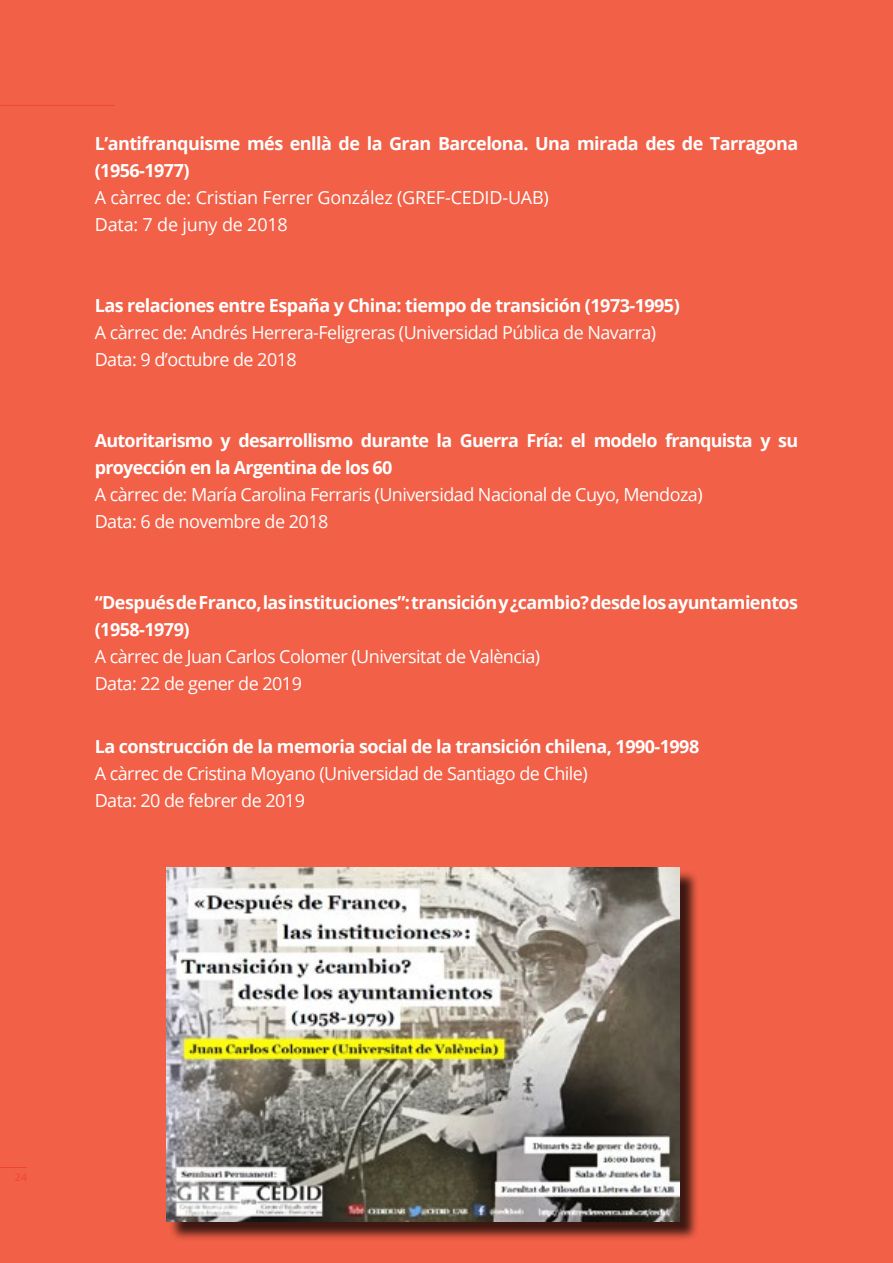
<style>
.page{position:relative;width:893px;height:1263px;background:#f16047}
.page>*{position:absolute;margin:0;border:0;box-sizing:border-box;transform-origin:0 0}
.t1{font:700 18px/27px "Open Sans";letter-spacing:-.03em;color:#fff}
.t2{font:18px/27px "Open Sans";letter-spacing:-.03em;color:#fff}
.t3{font:18px/27px "Open Sans";letter-spacing:-.01em;color:#fff}
.t4{font:10.5px "Open Sans";color:#ef4434}
</style>
<div class="page">
<div style="left:169px;top:870px;width:530px;height:371px;background:#000;opacity:.75"></div>
<img style="left:167px;top:868px;width:512px;height:354px">
<svg style="left:0;top:1167px;width:27px;height:1px"></svg>
<hr style="left:0;top:105px;width:114px;height:1px;background:#ef4434">
<p class="t1" style="left:95px;top:130px;width:705px">L’antifranquisme més enllà de la Gran Barcelona. Una mirada des de Tarragona (1956-1977)</p>
<p class="t3" style="left:95px;top:184px;width:456px">A càrrec de: Cristian Ferrer González (GREF-CEDID-UAB)<br>Data: 7 de juny de 2018</p>
<p class="t1" style="left:95px;top:292px;width:587px">Las relaciones entre España y China: tiempo de transición (1973-1995)</p>
<p class="t2" style="left:95px;top:319px;width:563px">A càrrec de: Andrés Herrera-Feligreras (Universidad Pública de Navarra)<br>Data: 9 d’octubre de 2018</p>
<p class="t1" style="left:95px;top:427px;width:705px">Autoritarismo y desarrollismo durante la Guerra Fría: el modelo franquista y su proyección en la Argentina de los 60</p>
<p class="t2" style="left:95px;top:481px;width:609px">A càrrec de: María Carolina Ferraris (Universidad Nacional de Cuyo, Mendoza)<br>Data: 6 de novembre de 2018</p>
<p class="t1" style="left:95px;top:589px;width:705px">“Después de Franco, las instituciones”: transición y ¿cambio? desde los ayuntamientos (1958-1979)</p>
<p class="t2" style="left:95px;top:643px;width:447px">A càrrec de Juan Carlos Colomer (Universitat de València)<br>Data: 22 de gener de 2019</p>
<p class="t1" style="left:95px;top:733px;width:606px">La construcción de la memoria social de la transición chilena, 1990-1998</p>
<p class="t2" style="left:95px;top:760px;width:495px">A càrrec de Cristina Moyano (Universidad de Santiago de Chile)<br>Data: 20 de febrer de 2019</p>
<p class="t4" style="left:15px;top:1169px;width:14px">24</p>
</div>
